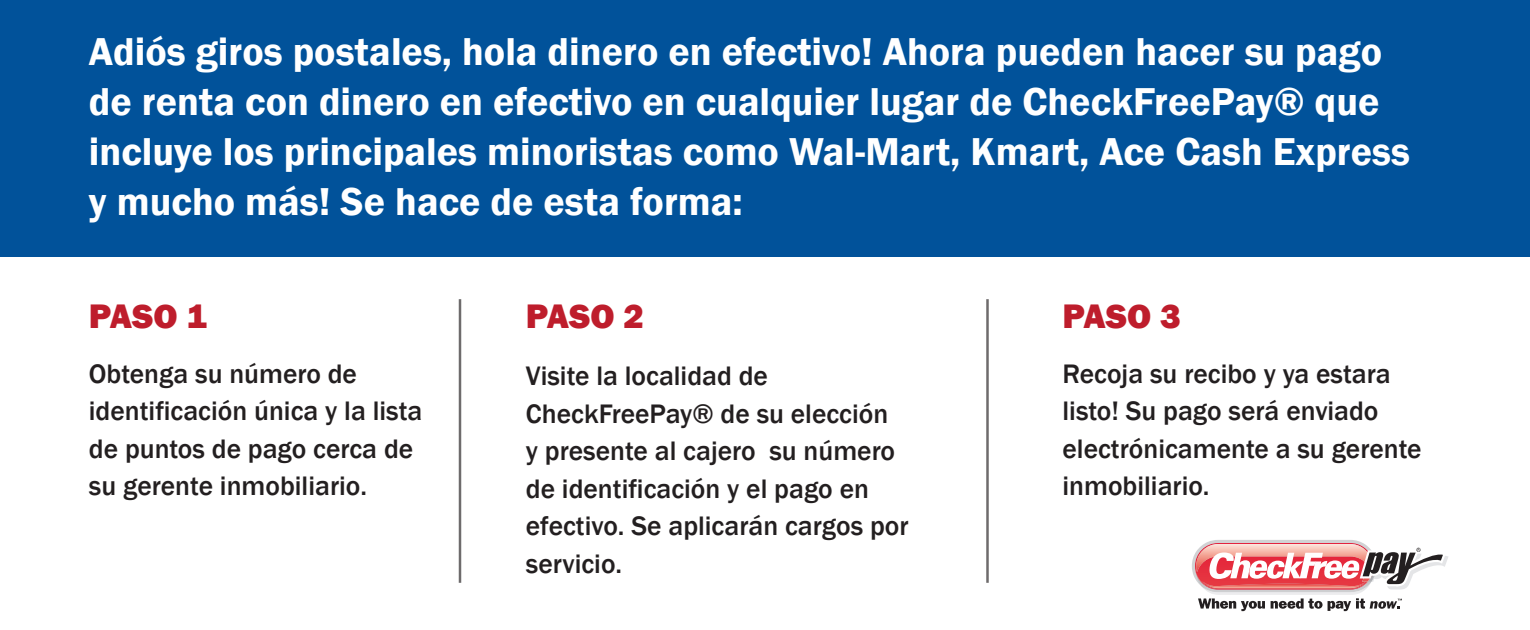
<style>
.page{position:relative;width:1530px;height:630px;background:#fff}
.page>*{position:absolute;margin:0;border:0;box-sizing:border-box;transform-origin:0 0}
.t1{font:600 40px/50px "Franklin Gothic";color:#fff}
.t2{font:800 35px "Franklin Gothic";color:#be1d2c}
.t3{font:500 27.5px/37.5px "Franklin Gothic";color:#231f20}
</style>
<div class="page">
<div style="left:0;top:1px;width:1530px;height:256px;background:#01529a"></div>
<svg style="left:1192px;top:540px;width:256px;height:71px"></svg>
<hr style="left:459px;top:299px;width:2px;height:284px;background:#231f20">
<hr style="left:986px;top:299px;width:3px;height:284px;background:#231f20">
<p class="t1" style="left:89px;top:27px;width:1323px">Adiós giros postales, hola dinero en efectivo! Ahora pueden hacer su pago de renta con dinero en efectivo en cualquier lugar de CheckFreePay® que incluye los principales minoristas como Wal-Mart, Kmart, Ace Cash Express y mucho más! Se hace de esta forma:</p>
<p class="t2" style="left:89px;top:293px;width:120px">PASO 1</p>
<p class="t3" style="left:89px;top:355px;width:335px">Obtenga su número de identificación única y la lista de puntos de pago cerca de su gerente inmobiliario.</p>
<p class="t2" style="left:526px;top:293px;width:120px">PASO 2</p>
<p class="t2" style="left:1063px;top:293px;width:120px">PASO 3</p>
<p class="t3" style="left:526px;top:358px;width:384px">Visite la localidad de<br>CheckFreePay® de su elección<br>y presente al cajero su número de identificación y el pago en efectivo. Se aplicarán cargos por servicio.</p>
<p class="t3" style="left:1063px;top:355px;width:361px">Recoja su recibo y ya estara listo! Su pago será enviado electrónicamente a su gerente inmobiliario.</p>
</div>
